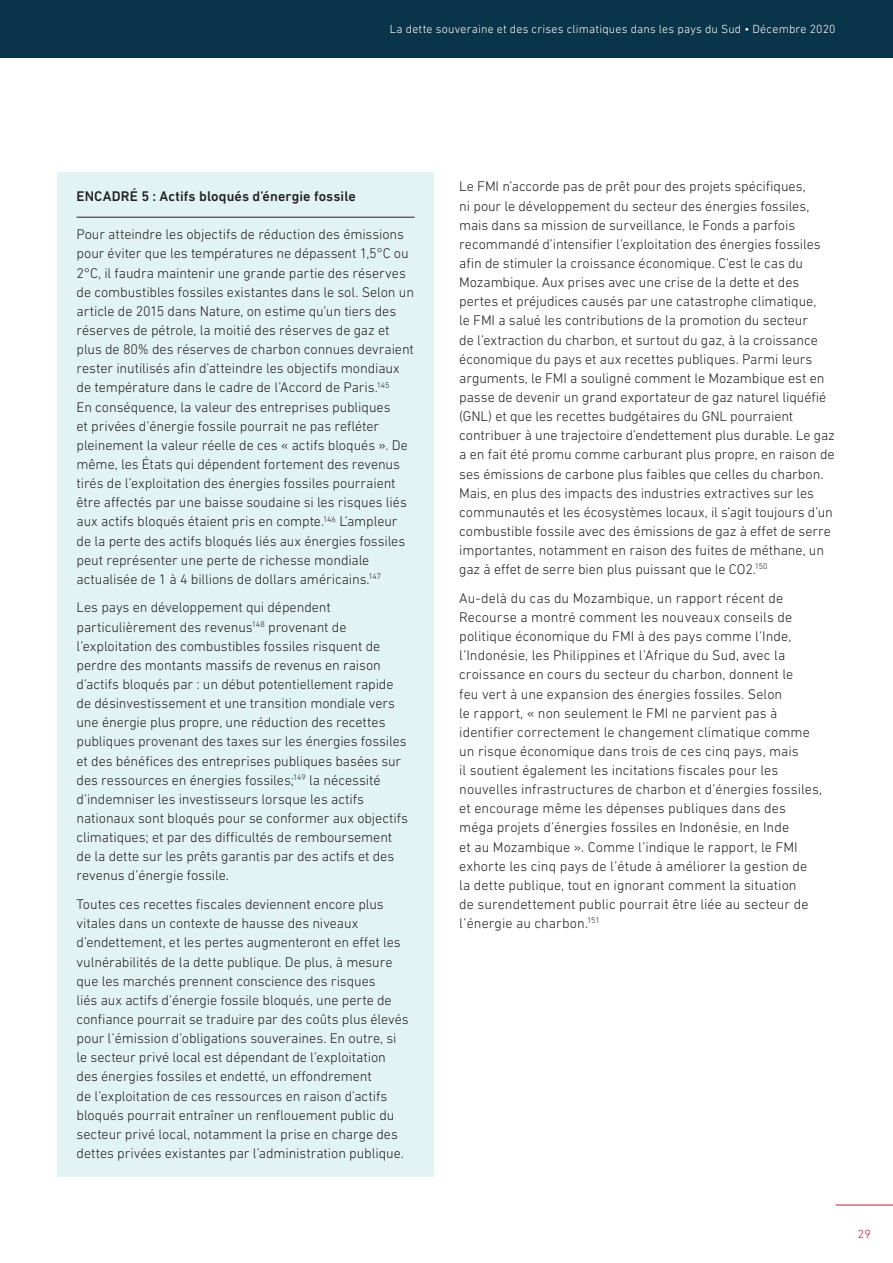
<style>
.page{position:relative;width:893px;height:1263px;background:#fff}
.page>*{position:absolute;margin:0;border:0;box-sizing:border-box;transform-origin:0 0}
.t1{font:300 14.25px/19.2px "DIN Next LT Pro";letter-spacing:-.005em;color:#231f20}
.t2{font:500 14.25px "DIN Next LT Pro";letter-spacing:.01em;color:#231f20}
.t3{font:300 12px "DIN Next LT Pro";letter-spacing:.015em;color:#fff}
.t4{font:300 12px "DIN Next LT Pro";color:#c51a35}
</style>
<div class="page">
<hr style="left:836px;top:1205px;width:57px;height:1px;background:#c51a35">
<div style="left:0;top:0;width:893px;height:57px;background:#0a3449"></div>
<div style="left:57px;top:172px;width:377px;height:1005px;background:#e2f3f4"></div>
<hr style="left:77px;top:217px;width:338px;height:1px;background:#231f20">
<p class="t3" style="left:390px;top:22px;width:447px">La dette souveraine et des crises climatiques dans les pays du Sud • Décembre 2020</p>
<p class="t2" style="left:77px;top:188px;width:281px">ENCADRÉ 5 : Actifs bloqués d’énergie fossile</p>
<p class="t1" style="left:77px;top:225px;width:339px">Pour atteindre les objectifs de réduction des émissions pour éviter que les températures ne dépassent 1,5°C ou 2°C, il faudra maintenir une grande partie des réserves de combustibles fossiles existantes dans le sol. Selon un article de 2015 dans Nature, on estime qu’un tiers des réserves de pétrole, la moitié des réserves de gaz et plus de 80% des réserves de charbon connues devraient rester inutilisés afin d’atteindre les objectifs mondiaux de température dans le cadre de l’Accord de Paris.<sup>145<br></sup>En conséquence, la valeur des entreprises publiques<br>et privées d’énergie fossile pourrait ne pas refléter pleinement la valeur réelle de ces « actifs bloqués ». De même, les États qui dépendent fortement des revenus tirés de l’exploitation des énergies fossiles pourraient être affectés par une baisse soudaine si les risques liés aux actifs bloqués étaient pris en compte.<sup>146</sup> L’ampleur de la perte des actifs bloqués liés aux énergies fossiles peut représenter une perte de richesse mondiale actualisée de 1 à 4 billions de dollars américains.<sup>147</sup></p>
<p class="t1" style="left:77px;top:598px;width:333px">Les pays en développement qui dépendent particulièrement des revenus<sup>148</sup> provenant de l’exploitation des combustibles fossiles risquent de perdre des montants massifs de revenus en raison d’actifs bloqués par : un début potentiellement rapide de désinvestissement et une transition mondiale vers une énergie plus propre, une réduction des recettes publiques provenant des taxes sur les énergies fossiles et des bénéfices des entreprises publiques basées sur des ressources en énergies fossiles;<sup>149</sup> la nécessité d’indemniser les investisseurs lorsque les actifs nationaux sont bloqués pour se conformer aux objectifs climatiques; et par des difficultés de remboursement de la dette sur les prêts garantis par des actifs et des revenus d’énergie fossile.</p>
<p class="t1" style="left:77px;top:894px;width:334px">Toutes ces recettes fiscales deviennent encore plus vitales dans un contexte de hausse des niveaux d’endettement, et les pertes augmenteront en effet les vulnérabilités de la dette publique. De plus, à mesure que les marchés prennent conscience des risques<br>liés aux actifs d’énergie fossile bloqués, une perte de confiance pourrait se traduire par des coûts plus élevés pour l’émission d’obligations souveraines. En outre, si le secteur privé local est dépendant de l’exploitation des énergies fossiles et endetté, un effondrement<br>de l’exploitation de ces ressources en raison d’actifs bloqués pourrait entraîner un renflouement public du secteur privé local, notamment la prise en charge des dettes privées existantes par l’administration publique.</p>
<p class="t1" style="left:459px;top:177px;width:377px">Le FMI n’accorde pas de prêt pour des projets spécifiques,<br>ni pour le développement du secteur des énergies fossiles, mais dans sa mission de surveillance, le Fonds a parfois recommandé d’intensifier l’exploitation des énergies fossiles afin de stimuler la croissance économique. C’est le cas du Mozambique. Aux prises avec une crise de la dette et des pertes et préjudices causés par une catastrophe climatique,<br>le FMI a salué les contributions de la promotion du secteur<br>de l’extraction du charbon, et surtout du gaz, à la croissance économique du pays et aux recettes publiques. Parmi leurs arguments, le FMI a souligné comment le Mozambique est en passe de devenir un grand exportateur de gaz naturel liquéfié (GNL) et que les recettes budgétaires du GNL pourraient contribuer à une trajectoire d’endettement plus durable. Le gaz a en fait été promu comme carburant plus propre, en raison de ses émissions de carbone plus faibles que celles du charbon.<br>Mais, en plus des impacts des industries extractives sur les communautés et les écosystèmes locaux, il s’agit toujours d’un combustible fossile avec des émissions de gaz à effet de serre importantes, notamment en raison des fuites de méthane, un gaz à effet de serre bien plus puissant que le CO2.<sup>150</sup></p>
<p class="t1" style="left:459px;top:588px;width:364px">Au-delà du cas du Mozambique, un rapport récent de Recourse a montré comment les nouveaux conseils de politique économique du FMI à des pays comme l’Inde, l’Indonésie, les Philippines et l’Afrique du Sud, avec la croissance en cours du secteur du charbon, donnent le<br>feu vert à une expansion des énergies fossiles. Selon<br>le rapport, « non seulement le FMI ne parvient pas à identifier correctement le changement climatique comme un risque économique dans trois de ces cinq pays, mais<br>il soutient également les incitations fiscales pour les nouvelles infrastructures de charbon et d’énergies fossiles, et encourage même les dépenses publiques dans des méga projets d’énergies fossiles en Indonésie, en Inde<br>et au Mozambique ». Comme l’indique le rapport, le FMI exhorte les cinq pays de l’étude à améliorer la gestion de<br>la dette publique, tout en ignorant comment la situation<br>de surendettement public pourrait être liée au secteur de l’énergie au charbon.<sup>151</sup></p>
<p class="t4" style="left:858px;top:1227px;width:14px">29</p>
</div>
